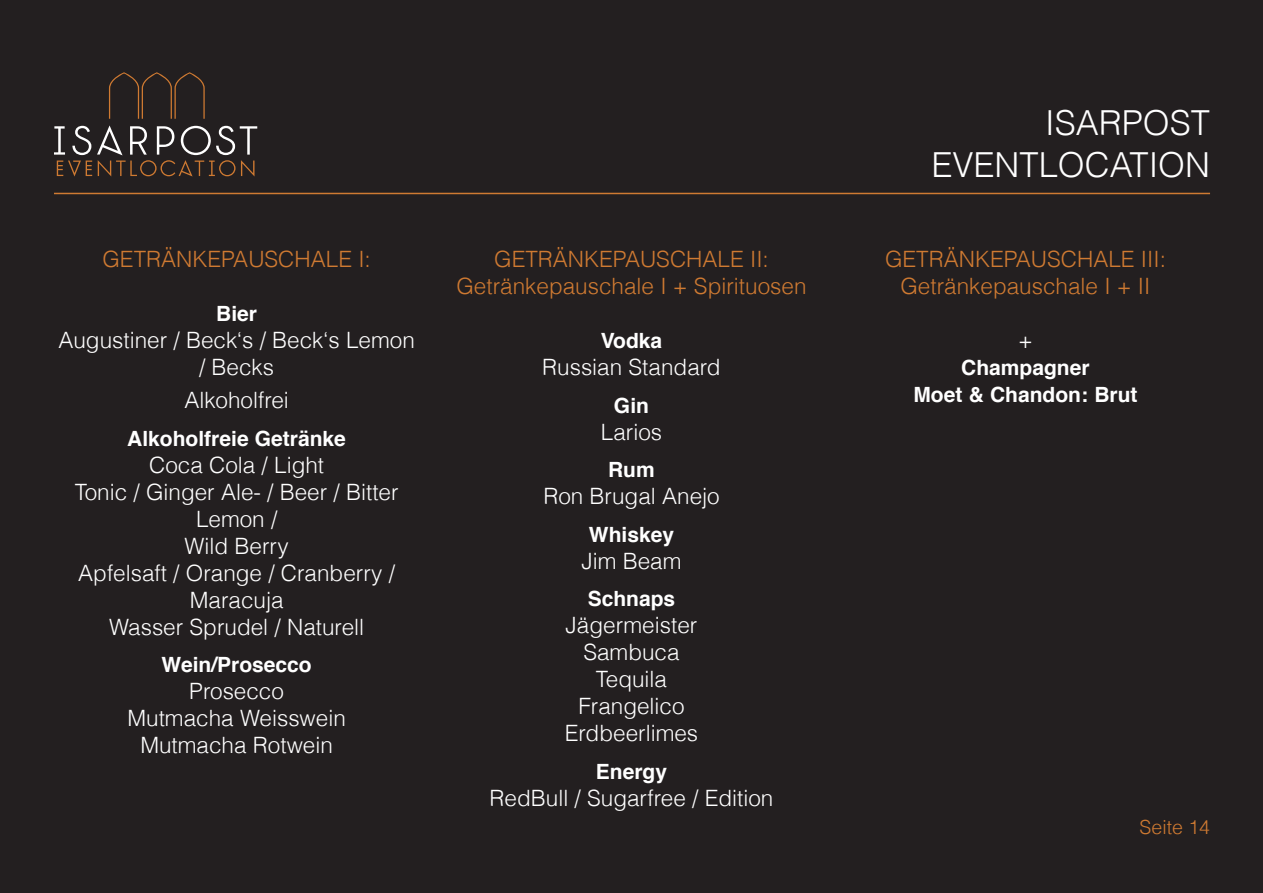
<style>
.page{position:relative;width:1263px;height:893px;background:#231f20}
.page>*{position:absolute;margin:0;border:0;box-sizing:border-box;transform-origin:0 0}
.t1{font:300 34.5px/41.4px "Helvetica";color:#fff;text-align:right}
.t2{font:300 22.5px/27px "Helvetica";color:#fff;text-align:center}
.t3{font:300 22.5px/27px "Helvetica";color:#cf7a32;text-align:center}
.t4{font:700 21px/27px "Helvetica";color:#fff;text-align:center}
.t5{font:300 19.5px "Helvetica";color:#cf7a32}
</style>
<div class="page">
<svg style="left:109px;top:72px;width:96px;height:47px"></svg>
<svg style="left:54px;top:125px;width:203px;height:52px"></svg>
<hr style="left:54px;top:193px;width:1156px;height:1px;background:#cf7a32">
<p class="t3" style="left:102px;top:244px;width:270px">GETRÄNKEPAUSCHALE I:</p>
<p class="t4" style="left:216px;top:300px;width:42px">Bier</p>
<p class="t2" style="left:58px;top:325px;width:358px">Augustiner / Beck‘s / Beck‘s Lemon / Becks</p>
<p class="t2" style="left:184px;top:385px;width:106px">Alkoholfrei</p>
<p class="t4" style="left:127px;top:425px;width:220px">Alkoholfreie Getränke</p>
<p class="t2" style="left:75px;top:450px;width:325px">Coca Cola / Light<br>Tonic / Ginger Ale- / Beer / Bitter<br>Lemon /<br>Wild Berry<br>Apfelsaft / Orange / Cranberry /<br>Maracuja<br>Wasser Sprudel / Naturell</p>
<p class="t4" style="left:162px;top:651px;width:152px">Wein/Prosecco</p>
<p class="t2" style="left:127px;top:676px;width:220px">Prosecco<br>Mutmacha Weisswein<br>Mutmacha Rotwein</p>
<p class="t3" style="left:456px;top:244px;width:351px">GETRÄNKEPAUSCHALE II:<br>Getränkepauschale I + Spirituosen</p>
<p class="t4" style="left:601px;top:327px;width:63px">Vodka</p>
<p class="t2" style="left:542px;top:352px;width:180px">Russian Standard</p>
<p class="t4" style="left:614px;top:392px;width:37px">Gin</p>
<p class="t2" style="left:601px;top:417px;width:63px">Larios</p>
<p class="t4" style="left:608px;top:456px;width:48px">Rum</p>
<p class="t2" style="left:543px;top:481px;width:178px">Ron Brugal Anejo</p>
<p class="t4" style="left:589px;top:521px;width:87px">Whiskey</p>
<p class="t2" style="left:581px;top:546px;width:102px">Jim Beam</p>
<p class="t4" style="left:588px;top:585px;width:89px">Schnaps</p>
<p class="t2" style="left:565px;top:610px;width:135px">Jägermeister<br>Sambuca<br>Tequila<br>Frangelico<br>Erdbeerlimes</p>
<p class="t4" style="left:596px;top:758px;width:73px">Energy</p>
<p class="t2" style="left:490px;top:783px;width:285px">RedBull / Sugarfree / Edition</p>
<h1 class="t1" style="left:931px;top:101px;width:280px">ISARPOST<br>EVENTLOCATION</h1>
<p class="t3" style="left:885px;top:244px;width:282px">GETRÄNKEPAUSCHALE III:<br>Getränkepauschale I + II</p>
<p class="t2" style="left:1018px;top:325px;width:16px">+</p>
<p class="t4" style="left:913px;top:354px;width:226px">Champagner<br>Moet &amp; Chandon: Brut</p>
<p class="t5" style="left:1139px;top:811px;width:72px">Seite 14</p>
</div>
